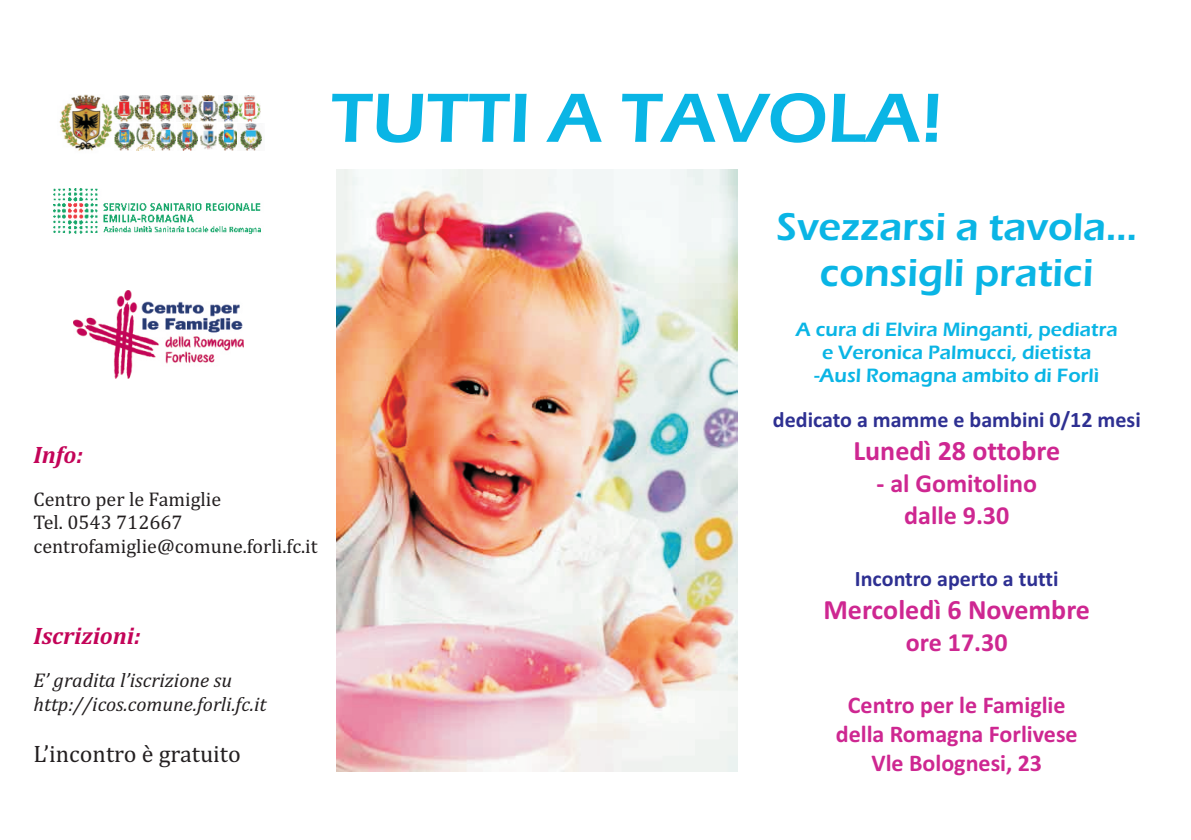
<style>
.page{position:relative;width:1191px;height:840px;background:#fff}
.page>*{position:absolute;margin:0;border:0;box-sizing:border-box;transform-origin:0 0}
.t1{font:600 72px "Eras ITC";color:#0ab5e5}
.t2{font:600 40px/45.4px "Eras ITC";color:#0ab5e5;text-align:center}
.t3{font:700 28px "Calibri";color:#ce2791}
.t4{font:700 26px/31.8px "Calibri";color:#ce2791;text-align:center}
.t5{font:700 24px/29.2px "Calibri";color:#ce2791;text-align:center}
.t6{font:24px "Cambria";color:#231f20}
.t7{font:italic 700 24px "Cambria";color:#c30458}
.t8{font:700 22px "Calibri";color:#2e3092}
.t9{font:600 20px/22.8px "Eras ITC";color:#0ab5e5;text-align:center}
.t10{font:20px/23.4px "Cambria";color:#231f20}
.t11{font:italic 20px/23.4px "Cambria";color:#231f20}
</style>
<div class="page">
<img style="left:337px;top:169px;width:400px;height:601px">
<img style="left:73px;top:290px;width:171px;height:88px">
<img style="left:218px;top:95px;width:21px;height:27px">
<img style="left:59px;top:94px;width:54px;height:57px">
<img style="left:113px;top:95px;width:41px;height:27px">
<img style="left:115px;top:124px;width:82px;height:26px">
<img style="left:176px;top:95px;width:42px;height:27px">
<img style="left:156px;top:95px;width:20px;height:27px">
<img style="left:200px;top:123px;width:17px;height:26px">
<img style="left:219px;top:124px;width:18px;height:26px">
<img style="left:239px;top:95px;width:22px;height:27px">
<img style="left:240px;top:124px;width:22px;height:26px">
<img style="left:54px;top:188px;width:207px;height:46px">
<h1 class="t1" style="left:331px;top:92px;width:614px">TUTTI A TAVOLA!</h1>
<p class="t7" style="left:34px;top:444px;width:51px">Info:</p>
<p class="t10" style="left:34px;top:488px;width:285px">Centro per le Famiglie<br>Tel. 0543 712667 centrofamiglie@comune.forli.fc.it</p>
<p class="t7" style="left:34px;top:625px;width:109px">Iscrizioni:</p>
<p class="t11" style="left:34px;top:669px;width:234px">E’ gradita l’iscrizione su http://icos.comune.forli.fc.it</p>
<p class="t6" style="left:34px;top:742px;width:209px">L’incontro è gratuito</p>
<h2 class="t2" style="left:776px;top:208px;width:362px">Svezzarsi a tavola... consigli pratici</h2>
<p class="t9" style="left:795px;top:320px;width:323px">A cura di Elvira Minganti, pediatra e Veronica Palmucci, dietista<br>-Ausl Romagna ambito di Forlì</p>
<p class="t8" style="left:773px;top:410px;width:369px">dedicato a mamme e bambini 0/12 mesi</p>
<h3 class="t3" style="left:853px;top:439px;width:208px">Lunedì 28 ottobre</h3>
<h3 class="t4" style="left:876px;top:469px;width:162px">- al Gomitolino dalle 9.30</h3>
<p class="t8" style="left:855px;top:569px;width:205px">Incontro aperto a tutti</p>
<h3 class="t3" style="left:823px;top:597px;width:268px">Mercoledì 6 Novembre</h3>
<h3 class="t4" style="left:906px;top:628px;width:103px">ore 17.30</h3>
<p class="t5" style="left:836px;top:691px;width:243px">Centro per le Famiglie della Romagna Forlivese<br>Vle Bolognesi, 23</p>
</div>
